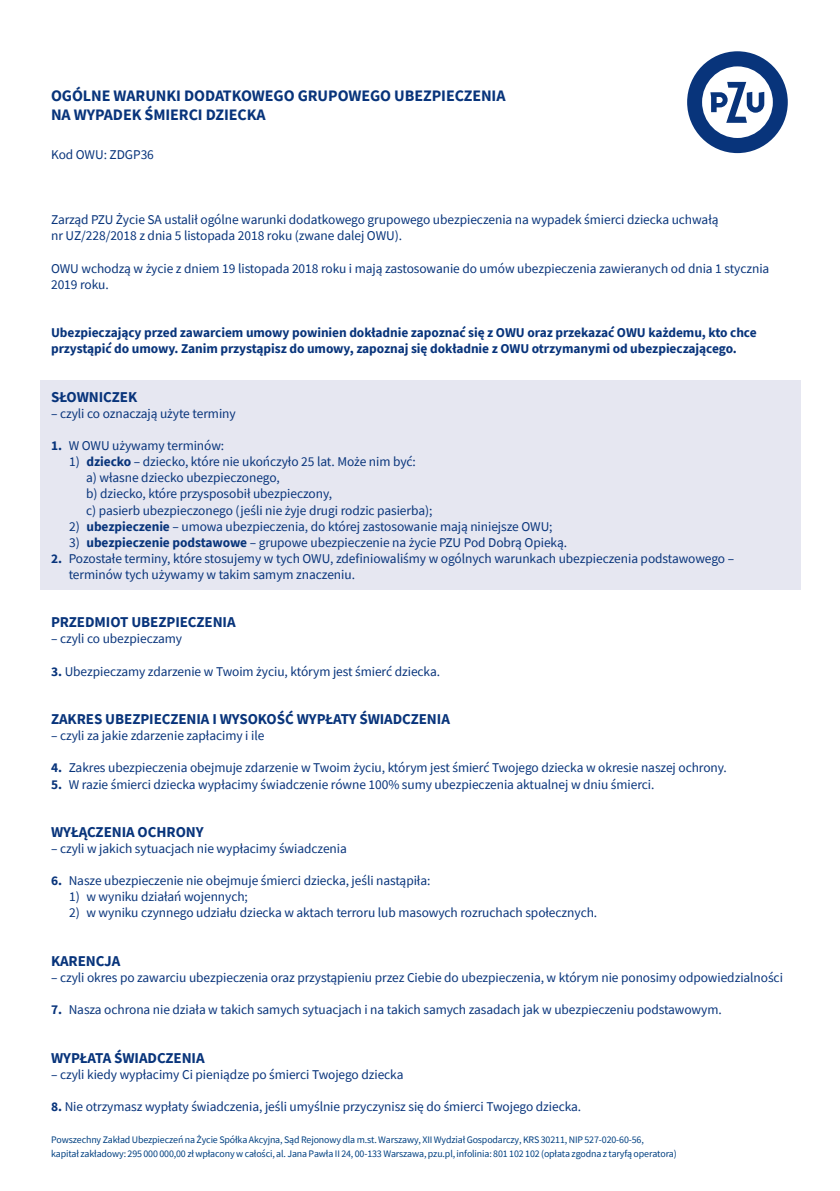
<style>
.page{position:relative;width:840px;height:1191px;background:#fff}
.page>*{position:absolute;margin:0;border:0;box-sizing:border-box;transform-origin:0 0}
.t1{font:700 16px/19.2px "Source Sans Pro";letter-spacing:-.005em;color:#08347b}
._01_DZIAL{font:700 15px "Source Sans Pro";letter-spacing:-.005em;color:#08347b}
._1_Treść_normal_I_st{font:13.4px/16.2px "Source Sans Pro";letter-spacing:-.005em;color:#08347b}
._2_II_st_1cyfra_pod{font:13.4px "Source Sans Pro";letter-spacing:-.005em;color:#08347b}
._1_Treść_normal_I_st-2{font:700 13.4px/16.2px "Source Sans Pro";letter-spacing:-.005em;color:#08347b}
._3_III_st_pod_1_cyfr{font:13.4px "Source Sans Pro";letter-spacing:-.005em;color:#08347b}
._01_DZIAL_rozwinięci{font:13.4px "Source Sans Pro";letter-spacing:-.005em;color:#08347b}
.t2{font:10px/14px "Source Sans Pro";letter-spacing:-.015em;color:#014081}
.s1{font-weight:700}
</style>
<div class="page">
<svg style="left:687px;top:51px;width:100px;height:102px"></svg>
<div style="left:40px;top:380px;width:759px;height:209px;background:#e6e7f1"></div>
<p class="t1" style="left:51px;top:86px;width:455px">OGÓLNE WARUNKI DODATKOWEGO GRUPOWEGO UBEZPIECZENIA<br>NA WYPADEK ŚMIERCI DZIECKA</p>
<p class="_1_Treść_normal_I_st" style="left:51px;top:146px;width:104px">Kod OWU: ZDGP36</p>
<p class="_1_Treść_normal_I_st" style="left:51px;top:212px;width:668px">Zarząd PZU Życie SA ustalił ogólne warunki dodatkowego grupowego ubezpieczenia na wypadek śmierci dziecka uchwałą nr UZ/228/2018 z dnia 5 listopada 2018 roku (zwane dalej OWU).</p>
<p class="_1_Treść_normal_I_st" style="left:51px;top:260px;width:719px">OWU wchodzą w życie z dniem 19 listopada 2018 roku i mają zastosowanie do umów ubezpieczenia zawieranych od dnia 1 stycznia<br>2019 roku.</p>
<p class="_1_Treść_normal_I_st-2" style="left:51px;top:324px;width:706px">Ubezpieczający przed zawarciem umowy powinien dokładnie zapoznać się z OWU oraz przekazać OWU każdemu, kto chce przystąpić do umowy. Zanim przystąpisz do umowy, zapoznaj się dokładnie z OWU otrzymanymi od ubezpieczającego.</p>
<p class="_01_DZIAL" style="left:51px;top:386px;width:88px">SŁOWNICZEK</p>
<p class="_01_DZIAL_rozwinięci" style="left:51px;top:405px;width:186px">– czyli co oznaczają użyte terminy</p>
<p class="_1_Treść_normal_I_st" style="left:51px;top:437px;width:175px"><span class="s1">1.</span> W OWU używamy terminów:</p>
<p class="_2_II_st_1cyfra_pod" style="left:69px;top:453px;width:348px">1) <span class="s1">dziecko</span> – dziecko, które nie ukończyło 25 lat. Może nim być:</p>
<p class="_3_III_st_pod_1_cyfr" style="left:86px;top:469px;width:195px">a) własne dziecko ubezpieczonego,</p>
<p class="_3_III_st_pod_1_cyfr" style="left:86px;top:485px;width:247px">b) dziecko, które przysposobił ubezpieczony,</p>
<p class="_3_III_st_pod_1_cyfr" style="left:86px;top:501px;width:347px">c) pasierb ubezpieczonego (jeśli nie żyje drugi rodzic pasierba);</p>
<p class="_2_II_st_1cyfra_pod" style="left:69px;top:517px;width:484px">2) <span class="s1">ubezpieczenie</span> – umowa ubezpieczenia, do której zastosowanie mają niniejsze OWU;</p>
<p class="_2_II_st_1cyfra_pod" style="left:69px;top:534px;width:499px">3) <span class="s1">ubezpieczenie podstawowe</span> – grupowe ubezpieczenie na życie PZU Pod Dobrą Opieką.</p>
<p class="_1_Treść_normal_I_st" style="left:69px;top:550px;width:666px;text-indent:-18px"><span class="s1">2.</span> Pozostałe terminy, które stosujemy w tych OWU, zdefiniowaliśmy w ogólnych warunkach ubezpieczenia podstawowego – terminów tych używamy w takim samym znaczeniu.</p>
<p class="_01_DZIAL" style="left:51px;top:612px;width:186px">PRZEDMIOT UBEZPIECZENIA</p>
<p class="_1_Treść_normal_I_st" style="left:51px;top:631px;width:132px">– czyli co ubezpieczamy</p>
<p class="_1_Treść_normal_I_st" style="left:51px;top:663px;width:390px"><span class="s1">3.</span> Ubezpieczamy zdarzenie w Twoim życiu, którym jest śmierć dziecka.</p>
<p class="_01_DZIAL" style="left:51px;top:709px;width:400px">ZAKRES UBEZPIECZENIA I WYSOKOŚĆ WYPŁATY ŚWIADCZENIA</p>
<p class="_1_Treść_normal_I_st" style="left:51px;top:727px;width:215px">– czyli za jakie zdarzenie zapłacimy i ile</p>
<p class="_1_Treść_normal_I_st" style="left:51px;top:759px;width:677px"><span class="s1">4.</span> Zakres ubezpieczenia obejmuje zdarzenie w Twoim życiu, którym jest śmierć Twojego dziecka w okresie naszej ochrony.</p>
<p class="_1_Treść_normal_I_st" style="left:51px;top:776px;width:604px"><span class="s1">5.</span> W razie śmierci dziecka wypłacimy świadczenie równe 100% sumy ubezpieczenia aktualnej w dniu śmierci.</p>
<p class="_01_DZIAL" style="left:51px;top:821px;width:154px">WYŁĄCZENIA OCHRONY</p>
<p class="_1_Treść_normal_I_st" style="left:51px;top:840px;width:297px">– czyli w jakich sytuacjach nie wypłacimy świadczenia</p>
<p class="_1_Treść_normal_I_st" style="left:51px;top:872px;width:380px"><span class="s1">6.</span> Nasze ubezpieczenie nie obejmuje śmierci dziecka, jeśli nastąpiła:</p>
<p class="_2_II_st_1cyfra_pod" style="left:69px;top:888px;width:180px">1) w wyniku działań wojennych;</p>
<p class="_2_II_st_1cyfra_pod" style="left:69px;top:904px;width:529px">2) w wyniku czynnego udziału dziecka w aktach terroru lub masowych rozruchach społecznych.</p>
<p class="_01_DZIAL" style="left:51px;top:950px;width:71px">KARENCJA</p>
<p class="_1_Treść_normal_I_st" style="left:51px;top:969px;width:733px">– czyli okres po zawarciu ubezpieczenia oraz przystąpieniu przez Ciebie do ubezpieczenia, w którym nie ponosimy odpowiedzialności</p>
<p class="_1_Treść_normal_I_st" style="left:51px;top:1001px;width:671px"><span class="s1">7.</span> Nasza ochrona nie działa w takich samych sytuacjach i na takich samych zasadach jak w ubezpieczeniu podstawowym.</p>
<p class="_01_DZIAL" style="left:51px;top:1047px;width:155px">WYPŁATA ŚWIADCZENIA</p>
<p class="_1_Treść_normal_I_st" style="left:51px;top:1066px;width:354px">– czyli kiedy wypłacimy Ci pieniądze po śmierci Twojego dziecka</p>
<p class="_1_Treść_normal_I_st" style="left:51px;top:1098px;width:531px"><span class="s1">8.</span> Nie otrzymasz wypłaty świadczenia, jeśli umyślnie przyczynisz się do śmierci Twojego dziecka.</p>
<p class="t2" style="left:51px;top:1132px;width:627px">Powszechny Zakład Ubezpieczeń na Życie Spółka Akcyjna, Sąd Rejonowy dla m.st. Warszawy, XII Wydział Gospodarczy, KRS 30211, NIP 527-020-60-56,<br>kapitał zakładowy: 295 000 000,00 zł wpłacony w całości, al. Jana Pawła II 24, 00-133 Warszawa, pzu.pl, infolinia: 801 102 102 (opłata zgodna z taryfą operatora)</p>
</div>
